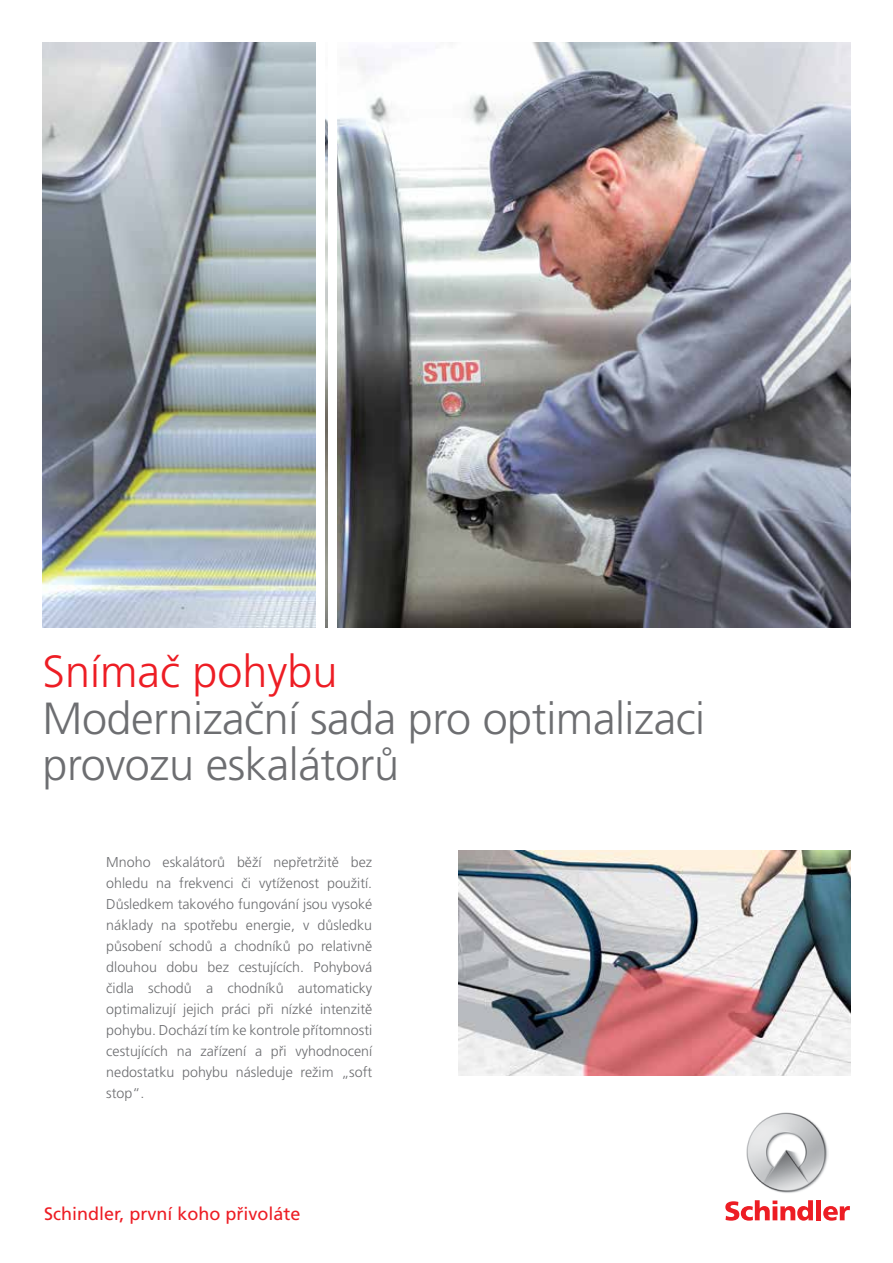
<style>
.page{position:relative;width:893px;height:1263px;background:#fff}
.page>*{position:absolute;margin:0;border:0;box-sizing:border-box;transform-origin:0 0}
.t1{font:300 45px/46.5px "Frutiger CE";letter-spacing:-.01em;color:#6d6e71}
.t2{font:300 45px "Frutiger CE";color:#ed1d24}
.t3{font:18px "Frutiger CE";color:#ed1d24}
.t4{font:300 14.25px/21px "Frutiger CE";color:#6d6e71;text-align:justify}
</style>
<div class="page">
<img style="left:43px;top:43px;width:807px;height:584px">
<img style="left:459px;top:850px;width:391px;height:226px">
<div style="left:316px;top:30px;width:9px;height:605px;background:#fff"></div>
<div style="left:329px;top:30px;width:8px;height:605px;background:#fff"></div>
<svg style="left:725px;top:1200px;width:88px;height:21px"></svg>
<div style="left:816px;top:1200px;width:5px;height:20px;background:#ed1d24"></div>
<svg style="left:823px;top:1206px;width:27px;height:15px"></svg>
<img style="left:746px;top:1112px;width:82px;height:81px">
<h1 class="t2" style="left:43px;top:646px;width:297px">Snímač pohybu</h1>
<h1 class="t1" style="left:43px;top:695px;width:664px">Modernizační sada pro optimalizaci provozu eskalátorů</h1>
<p class="t4" style="left:106px;top:851px;width:267px">Mnoho eskalátorů běží nepřetržitě bez ohledu na frekvenci či vytíženost použití.<br>Důsledkem takového fungování jsou vysoké náklady na spotřebu energie, v důsledku působení schodů a chodníků po relativně dlouhou dobu bez cestujících. Pohybová čidla schodů a chodníků automaticky optimalizují jejich práci při nízké intenzitě pohybu. Dochází tím ke kontrole přítomnosti cestujících na zařízení a při vyhodnocení nedostatku pohybu následuje režim „soft stop“.</p>
<p class="t3" style="left:44px;top:1204px;width:258px">Schindler, první koho přivoláte</p>
</div>
